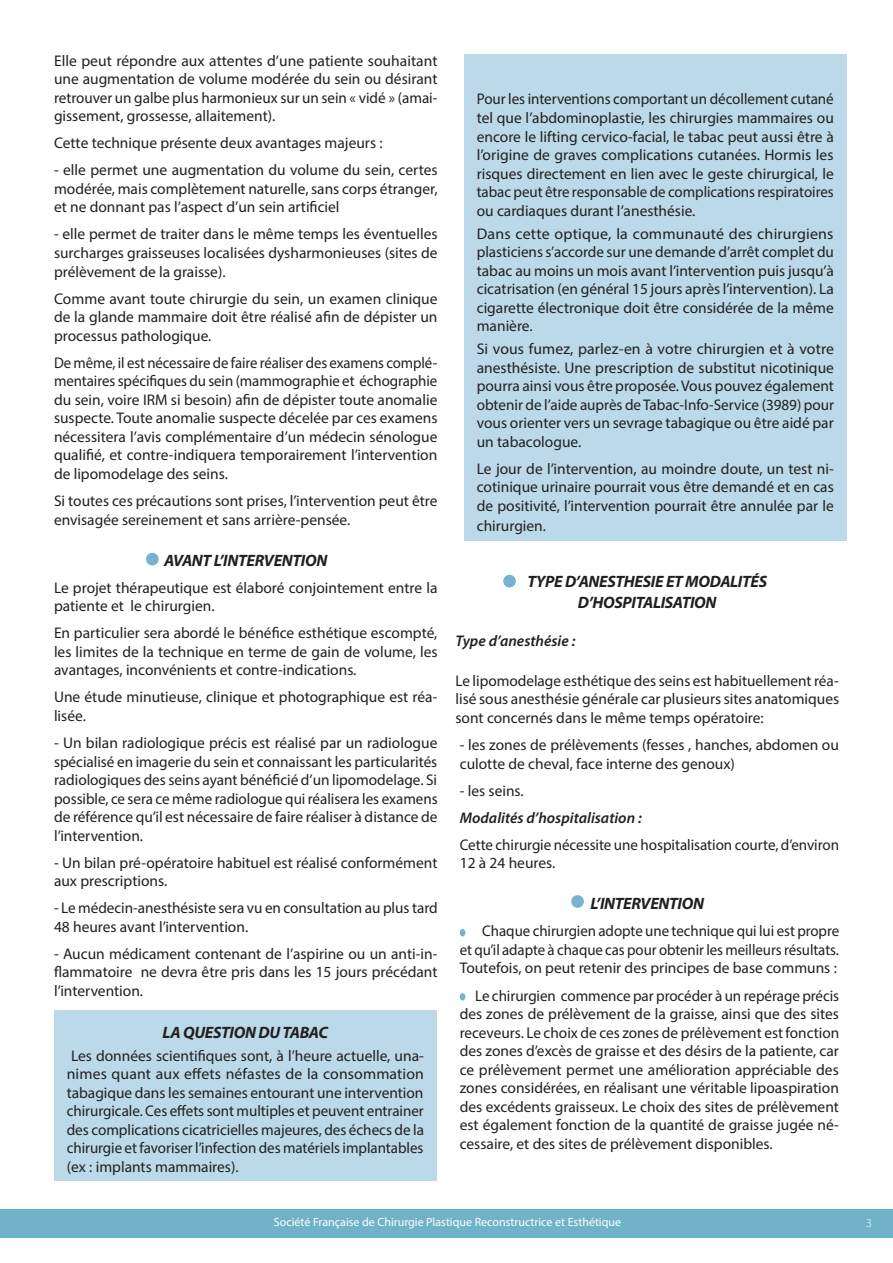
<style>
.page{position:relative;width:893px;height:1263px;background:#fff}
.page>*{position:absolute;margin:0;border:0;box-sizing:border-box;transform-origin:0 0}
.t1{font:italic 700 16.5px "Myriad Pro";letter-spacing:-.02em;color:#231f20}
.t2{font:15.45px/18.6px "Myriad Pro";color:#231f20;text-align:justify}
.t3{font:15.45px/18.6px "Myriad Pro";color:#231f20;text-align:justify;scale:.96 1}
.t4{font:italic 600 15.45px "Myriad Pro";color:#231f20}
.t5{font:12px "Myriad Pro";color:#fff}
.t6{font:300 12px "Myriad Pro";color:#fff}
</style>
<div class="page">
<div style="left:0;top:1209px;width:893px;height:28px;background:#70b2c8"></div>
<div style="left:54px;top:1010px;width:383px;height:171px;background:#bbd9e8"></div>
<div style="left:464px;top:54px;width:382px;height:486px;background:#bbd9e8"></div>
<svg style="left:460px;top:929px;width:5px;height:7px"></svg>
<svg style="left:460px;top:993px;width:5px;height:7px"></svg>
<div style="left:146px;top:553px;width:13px;height:12px;background:#77b3d0;border-radius:50%"></div>
<div style="left:503px;top:575px;width:13px;height:12px;background:#77b3d0;border-radius:50%"></div>
<div style="left:571px;top:895px;width:13px;height:13px;background:#77b3d0;border-radius:50%"></div>
<p class="t2" style="left:54px;top:51px;width:385px">Elle peut répondre aux attentes d’une patiente souhaitant une augmentation de volume modérée du sein ou désirant retrouver un galbe plus harmonieux sur un sein « vidé » (amai&shy;gissement, grossesse, allaitement).</p>
<p class="t2" style="left:54px;top:134px;width:330px">Cette technique présente deux avantages majeurs :</p>
<p class="t2" style="left:54px;top:161px;width:385px">- elle permet une augmentation du volume du sein, certes modérée, mais complètement naturelle, sans corps étranger, et ne donnant pas l’aspect d’un sein artificiel</p>
<p class="t2" style="left:54px;top:225px;width:385px">- elle permet de traiter dans le même temps les éventuelles surcharges graisseuses localisées dysharmonieuses (sites de prélèvement de la graisse).</p>
<p class="t2" style="left:54px;top:289px;width:385px">Comme avant toute chirurgie du sein, un examen clinique de la glande mammaire doit être réalisé afin de dépister un processus pathologique.</p>
<p class="t3" style="left:54px;top:353px;width:401px">De même, il est nécessaire de faire réaliser des examens complé&shy;mentaires spécifiques du sein (mammographie et échographie du sein, voire IRM si besoin) afin de dépister toute anomalie suspecte. Toute anomalie suspecte décelée par ces examens nécessitera l’avis complémentaire d’un médecin sénologue qualifié, et contre-indiquera temporairement l’intervention de lipomodelage des seins.</p>
<p class="t2" style="left:54px;top:491px;width:385px">Si toutes ces précautions sont prises, l’intervention peut être envisagée sereinement et sans arrière-pensée.</p>
<p class="t1" style="left:164px;top:549px;width:165px">AVANT L’INTERVENTION</p>
<p class="t2" style="left:54px;top:578px;width:385px">Le projet thérapeutique est élaboré conjointement entre la patiente et le chirurgien.</p>
<p class="t2" style="left:54px;top:623px;width:385px">En particulier sera abordé le bénéfice esthétique escompté, les limites de la technique en terme de gain de volume, les avantages, inconvénients et contre-indications.</p>
<p class="t2" style="left:54px;top:688px;width:385px">Une étude minutieuse, clinique et photographique est réa&shy;lisée.</p>
<p class="t2" style="left:54px;top:733px;width:385px">- Un bilan radiologique précis est réalisé par un radiologue spécialisé en imagerie du sein et connaissant les particularités radiologiques des seins ayant bénéficié d’un lipomodelage. Si possible, ce sera ce même radiologue qui réalisera les examens de référence qu’il est nécessaire de faire réaliser à distance de l’intervention.</p>
<p class="t2" style="left:54px;top:853px;width:385px">- Un bilan pré-opératoire habituel est réalisé conformément aux prescriptions.</p>
<p class="t2" style="left:54px;top:898px;width:385px">- Le médecin-anesthésiste sera vu en consultation au plus tard<br>48 heures avant l’intervention.</p>
<p class="t2" style="left:54px;top:944px;width:385px">- Aucun médicament contenant de l’aspirine ou un anti-in&shy;flammatoire ne devra être pris dans les 15 jours précédant l’intervention.</p>
<p class="t1" style="left:163px;top:1021px;width:167px">LA QUESTION DU TABAC</p>
<p class="t2" style="left:67px;top:1046px;width:359px">Les données scientifiques sont, à l’heure actuelle, una&shy;nimes quant aux effets néfastes de la consommation tabagique dans les semaines entourant une intervention chirurgicale. Ces effets sont multiples et peuvent entrainer des complications cicatricielles majeures, des échecs de la chirurgie et favoriser l’infection des matériels implantables (ex : implants mammaires).</p>
<p class="t2" style="left:477px;top:90px;width:359px">Pour les interventions comportant un décollement cutané tel que l’abdominoplastie, les chirurgies mammaires ou encore le lifting cervico-facial, le tabac peut aussi être à l’origine de graves complications cutanées. Hormis les risques directement en lien avec le geste chirurgical, le tabac peut être responsable de complications respiratoires ou cardiaques durant l’anesthésie.</p>
<p class="t2" style="left:477px;top:224px;width:359px">Dans cette optique, la communauté des chirurgiens plasticiens s’accorde sur une demande d’arrêt complet du tabac au moins un mois avant l’intervention puis jusqu’à cicatrisation (en général 15 jours après l’intervention). La cigarette électronique doit être considérée de la même manière.</p>
<p class="t2" style="left:477px;top:339px;width:359px">Si vous fumez, parlez-en à votre chirurgien et à votre anesthésiste. Une prescription de substitut nicotinique pourra ainsi vous être proposée. Vous pouvez également obtenir de l’aide auprès de Tabac-Info-Service (3989) pour vous orienter vers un sevrage tabagique ou être aidé par un tabacologue.</p>
<p class="t2" style="left:477px;top:459px;width:359px">Le jour de l’intervention, au moindre doute, un test ni&shy;cotinique urinaire pourrait vous être demandé et en cas de positivité, l’intervention pourrait être annulée par le chirurgien.</p>
<p class="t1" style="left:527px;top:570px;width:241px">TYPE D’ANESTHESIE ET MODALITÉS</p>
<p class="t1" style="left:578px;top:592px;width:140px">D’HOSPITALISATION</p>
<p class="t4" style="left:455px;top:631px;width:121px">Type d’anesthésie :</p>
<p class="t2" style="left:455px;top:671px;width:385px">Le lipomodelage esthétique des seins est habituellement réa&shy;lisé sous anesthésie générale car plusieurs sites anatomiques sont concernés dans le même temps opératoire:</p>
<p class="t2" style="left:460px;top:735px;width:381px">- les zones de prélèvements (fesses , hanches, abdomen ou culotte de cheval, face interne des genoux)</p>
<p class="t2" style="left:460px;top:781px;width:65px">- les seins.</p>
<p class="t4" style="left:460px;top:808px;width:183px">Modalités d’hospitalisation :</p>
<p class="t2" style="left:460px;top:835px;width:381px">Cette chirurgie nécessite une hospitalisation courte, d’environ<br>12 à 24 heures.</p>
<p class="t1" style="left:590px;top:893px;width:115px">L’INTERVENTION</p>
<p class="t2" style="left:460px;top:922px;width:381px;text-indent:23px">Chaque chirurgien adopte une technique qui lui est propre et qu’il adapte à chaque cas pour obtenir les meilleurs résultats.<br>Toutefois, on peut retenir des principes de base communs :</p>
<p class="t2" style="left:460px;top:986px;width:381px;text-indent:15px">Le chirurgien commence par procéder à un repérage précis des zones de prélèvement de la graisse, ainsi que des sites receveurs. Le choix de ces zones de prélèvement est fonction des zones d’excès de graisse et des désirs de la patiente, car ce prélèvement permet une amélioration appréciable des zones considérées, en réalisant une véritable lipoaspiration des excédents graisseux. Le choix des sites de prélèvement est également fonction de la quantité de graisse jugée né&shy;cessaire, et des sites de prélèvement disponibles.</p>
<p class="t5" style="left:274px;top:1215px;width:349px">Société Française de Chirurgie Plastique Reconstructrice et Esthétique</p>
<p class="t6" style="left:866px;top:1216px;width:7px">3</p>
</div>
